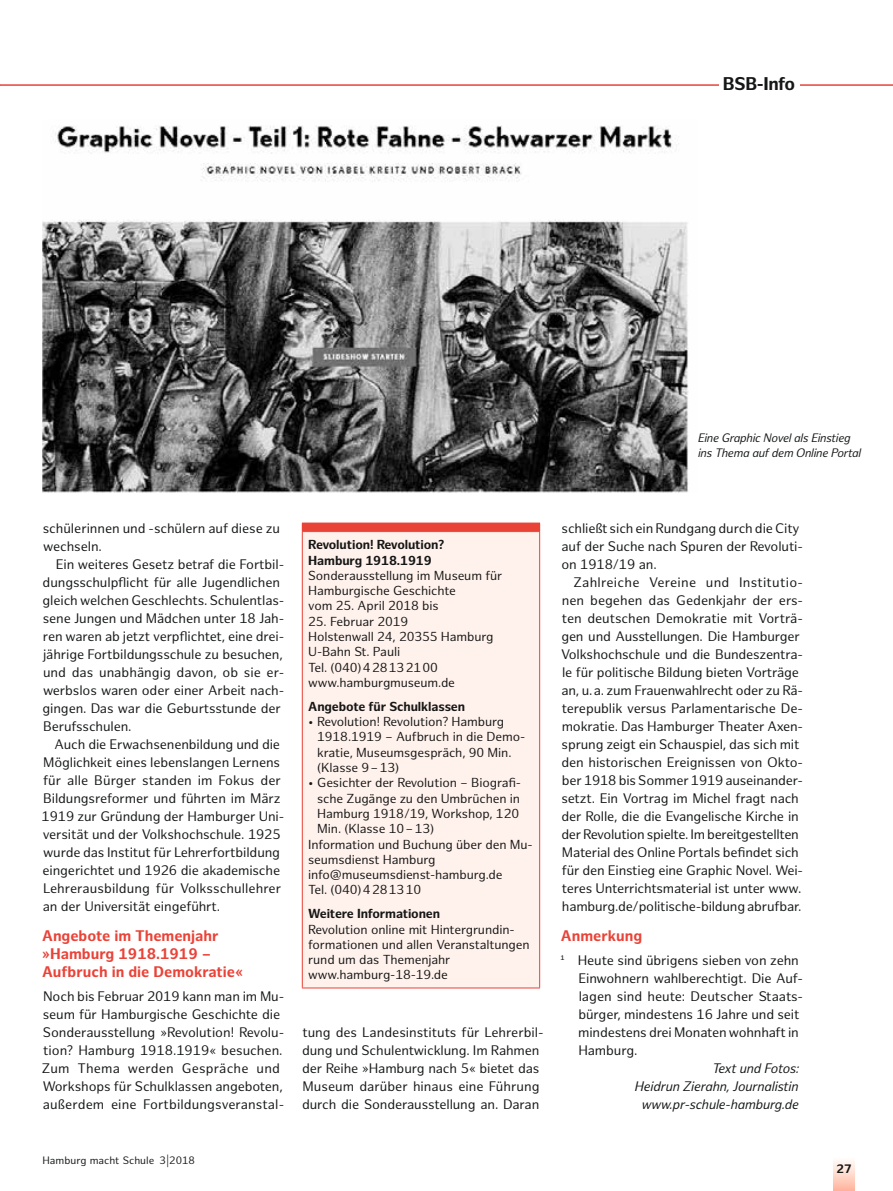
<style>
.page{position:relative;width:893px;height:1191px;background:#fff}
.page>*{position:absolute;margin:0;border:0;box-sizing:border-box;transform-origin:0 0}
.t1{font:700 18px "Hamburg Sans";letter-spacing:-.02em;color:#151616}
.t2{font:700 15px/18px "Hamburg Sans";color:#e94338}
.t3{font:13.5px/18px "Hamburg Sans";letter-spacing:-.01em;color:#151616}
.t4{font:italic 13.5px/18px "Hamburg Sans";letter-spacing:-.01em;color:#151616;text-align:right}
.t5{font:12.75px/15.3px "Hamburg Sans";letter-spacing:-.01em;color:#151616}
.t6{font:700 12.75px/15.3px "Hamburg Sans";letter-spacing:-.01em;color:#151616}
.t7{font:italic 12px/15px "Hamburg Sans";letter-spacing:-.02em;color:#151616}
.t8{font:700 12px "Hamburg Sans";color:#151616}
.t9{font:10.5px "Hamburg Sans";color:#151616}
</style>
<div class="page">
<div style="left:833px;top:1157px;width:22px;height:34px;background:linear-gradient(to bottom,#fff,#ffb79f)"></div>
<hr style="left:0;top:84px;width:893px;height:2px;background:#e94338">
<div style="left:719px;top:77px;width:80px;height:25px;background:#fff"></div>
<div style="left:302px;top:523px;width:238px;height:8px;background:#e94338"></div>
<div style="left:302px;top:531px;width:238px;height:457px;background:#fff1eb"></div>
<hr style="left:302px;top:531px;width:238px;height:1px;background:#e94338">
<hr style="left:302px;top:532px;width:1px;height:455px;background:#e94338">
<hr style="left:539px;top:532px;width:1px;height:455px;background:#e94338">
<hr style="left:302px;top:987px;width:238px;height:1px;background:#e94338">
<img style="left:43px;top:125px;width:646px;height:368px">
<h1 class="t1" style="left:723px;top:73px;width:74px">BSB-Info</h1>
<p class="t7" style="left:698px;top:431px;width:165px">Eine Graphic Novel als Einstieg ins Thema auf dem Online Portal</p>
<p class="t3" style="left:43px;top:520px;width:239px">schülerinnen und -schülern auf diese zu wechseln.</p>
<p class="t3" style="left:43px;top:556px;width:243px;text-indent:13px">Ein weiteres Gesetz betraf die Fortbil&shy;dungsschulpflicht für alle Jugendlichen gleich welchen Geschlechts. Schulentlas&shy;sene Jungen und Mädchen unter 18 Jah&shy;ren waren ab jetzt verpflichtet, eine drei&shy;jährige Fortbildungsschule zu besuchen, und das unabhängig davon, ob sie er&shy;werbslos waren oder einer Arbeit nach&shy;gingen. Das war die Geburtsstunde der Berufsschulen.</p>
<p class="t3" style="left:42px;top:736px;width:244px;text-indent:13px">Auch die Erwachsenenbildung und die Möglichkeit eines lebenslangen Lernens für alle Bürger standen im Fokus der Bildungsreformer und führten im März 1919 zur Gründung der Hamburger Uni&shy;versität und der Volkshochschule. 1925 wurde das Institut für Lehrerfortbildung eingerichtet und 1926 die akademische Lehrerausbildung für Volksschullehrer an der Universität eingeführt.</p>
<p class="t2" style="left:42px;top:927px;width:202px">Angebote im Themenjahr »Hamburg 1918.1919 –<br>Aufbruch in die Demokratie«</p>
<p class="t3" style="left:42px;top:988px;width:244px">Noch bis Februar 2019 kann man im Mu&shy;seum für Hamburgische Geschichte die Sonderausstellung »Revolution! Revolu&shy;tion? Hamburg 1918.1919« besuchen.<br>Zum Thema werden Gespräche und Workshops für Schulklassen angeboten, außerdem eine Fortbildungsveranstal-</p>
<p class="t9" style="left:43px;top:1154px;width:154px">Hamburg macht Schule 3|2018</p>
<p class="t6" style="left:308px;top:537px;width:138px">Revolution! Revolution?<br>Hamburg 1918.1919</p>
<p class="t5" style="left:308px;top:568px;width:195px">Sonderausstellung im Museum für<br>Hamburgische Geschichte<br>vom 25. April 2018 bis</p>
<p class="t5" style="left:308px;top:614px;width:187px">25. Februar 2019<br>Holstenwall 24, 20355 Hamburg<br>U-Bahn St. Pauli<br>Tel. (040)428132100 www.hamburgmuseum.de</p>
<p class="t6" style="left:308px;top:699px;width:158px">Angebote für Schulklassen</p>
<p class="t5" style="left:317px;top:714px;width:210px;text-indent:-9px">• Revolution! Revolution? Hamburg<br>1918.1919 – Aufbruch in die Demo&shy;kratie, Museumsgespräch, 90 Min. (Klasse 9–13)</p>
<p class="t5" style="left:308px;top:775px;width:214px">• Gesichter der Revolution – Biografi-</p>
<p class="t5" style="left:317px;top:791px;width:204px">sche Zugänge zu den Umbrüchen in</p>
<p class="t5" style="left:317px;top:806px;width:203px">Hamburg 1918/19, Workshop, 120</p>
<p class="t5" style="left:317px;top:821px;width:118px">Min. (Klasse 10–13)</p>
<p class="t5" style="left:308px;top:837px;width:226px">Information und Buchung über den Mu-</p>
<p class="t5" style="left:308px;top:852px;width:129px">seumsdienst Hamburg</p>
<p class="t5" style="left:308px;top:867px;width:196px">info@museumsdienst-hamburg.de</p>
<p class="t5" style="left:308px;top:882px;width:114px">Tel. (040)4281310</p>
<p class="t6" style="left:308px;top:906px;width:133px">Weitere Informationen</p>
<p class="t5" style="left:308px;top:922px;width:223px">Revolution online mit Hintergrundin&shy;formationen und allen Veranstaltungen rund um das Themenjahr www.hamburg-18-19.de</p>
<p class="t3" style="left:302px;top:1024px;width:243px">tung des Landesinstituts für Lehrerbil&shy;dung und Schulentwicklung. Im Rahmen der Reihe »Hamburg nach 5« bietet das Museum darüber hinaus eine Führung durch die Sonderausstellung an. Daran</p>
<p class="t3" style="left:561px;top:520px;width:243px">schließt sich ein Rundgang durch die City auf der Suche nach Spuren der Revoluti&shy;on 1918/19 an.</p>
<p class="t3" style="left:561px;top:574px;width:243px;text-indent:12px">Zahlreiche Vereine und Institutio&shy;nen begehen das Gedenkjahr der ers&shy;ten deutschen Demokratie mit Vorträ&shy;gen und Ausstellungen. Die Hamburger Volkshochschule und die Bundeszentra&shy;le für politische Bildung bieten Vorträge an, u.a. zum Frauenwahlrecht oder zu Rä&shy;terepublik versus Parlamentarische De&shy;mokratie. Das Hamburger Theater Axen&shy;sprung zeigt ein Schauspiel, das sich mit den historischen Ereignissen von Okto&shy;ber 1918 bis Sommer 1919 auseinander&shy;setzt. Ein Vortrag im Michel fragt nach der Rolle, die die Evangelische Kirche in der Revolution spielte. Im bereitgestellten Material des Online Portals befindet sich für den Einstieg eine Graphic Novel. Wei&shy;teres Unterrichtsmaterial ist unter www. hamburg.de/politische-bildung abrufbar.</p>
<p class="t2" style="left:561px;top:927px;width:83px">Anmerkung</p>
<p class="t3" style="left:578px;top:952px;width:226px;text-indent:-18px">¹ Heute sind übrigens sieben von zehn<br>Einwohnern wahlberechtigt. Die Auf&shy;lagen sind heute: Deutscher Staats&shy;bürger, mindestens 16 Jahre und seit mindestens drei Monaten wohnhaft in<br>Hamburg.</p>
<p class="t4" style="left:635px;top:1060px;width:166px">Text und Fotos:<br>Heidrun Zierahn, Journalistin www.pr-schule-hamburg.de</p>
<p class="t8" style="left:836px;top:1161px;width:17px">27</p>
</div>
